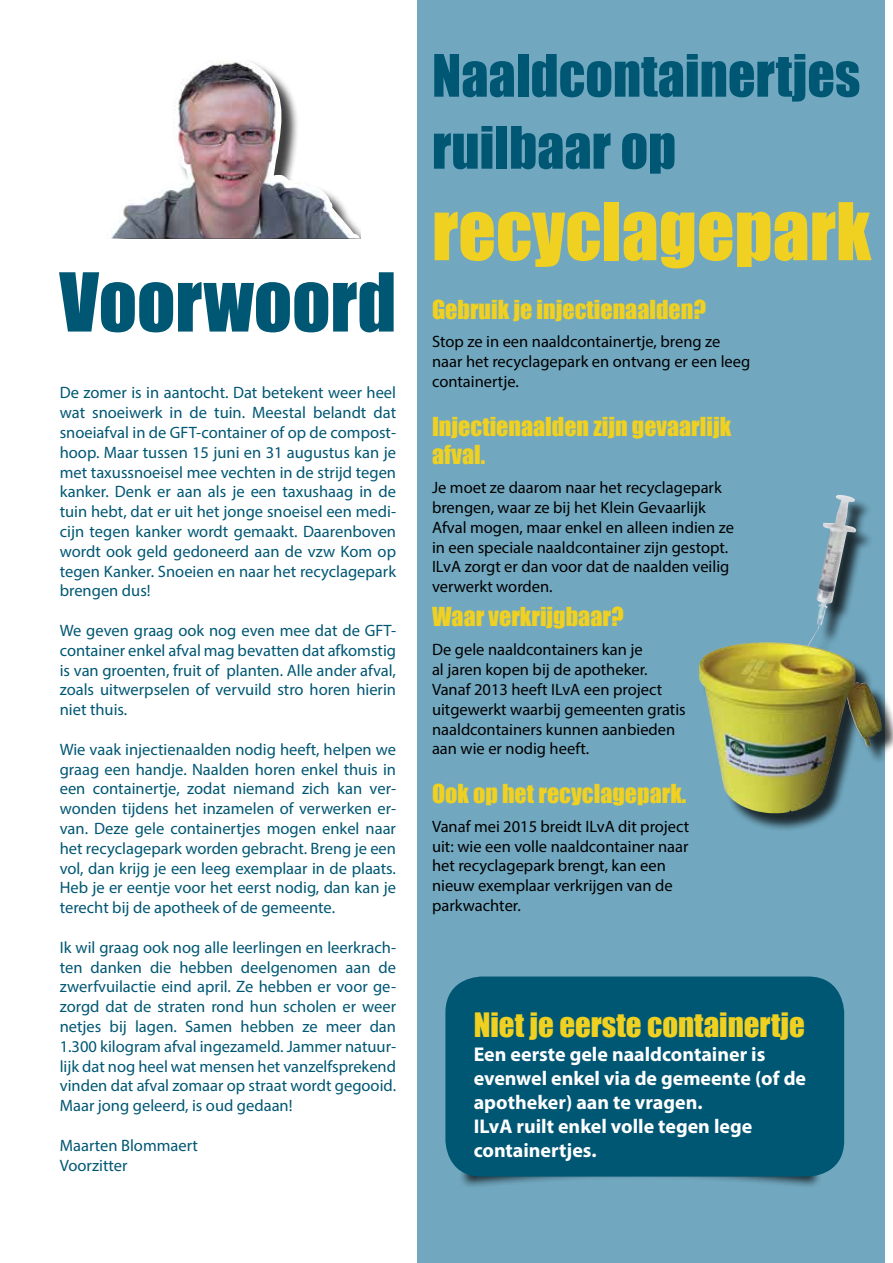
<style>
.page{position:relative;width:893px;height:1263px;background:#fff}
.page>*{position:absolute;margin:0;border:0;box-sizing:border-box;transform-origin:0 0}
.t1{font:75px "Impact";color:#005774}
.t2{font:73.5px "Impact";color:#f0d021}
.t3{font:54px/72px "Impact";color:#005774}
.t4{font:30.9px "Impact";color:#f0d021}
.t5{font:24px/28.8px "Impact";color:#f0d021}
.t6{font:700 19.95px/24px "Myriad Pro";color:#fff}
.t7{font:16.5px/19.8px "Myriad Pro";color:#005774;text-align:justify}
.t8{font:16.5px/19.8px "Myriad Pro";color:#000}
</style>
<div class="page">
<div style="left:417px;top:0;width:467px;height:1263px;background:#71a8c0"></div>
<img style="left:111px;top:61px;width:249px;height:177px">
<div style="left:701px;top:498px;width:192px;height:334px;background:#000;opacity:.75"></div>
<img style="left:699px;top:642px;width:121px;height:171px">
<img style="left:808px;top:495px;width:48px;height:151px">
<div style="left:458px;top:1112px;width:364px;height:77px;background:#000;opacity:.75"></div>
<div style="left:445px;top:976px;width:399px;height:200px;background:#005774;border-radius:36px"></div>
<h1 class="t1" style="left:59px;top:244px;width:338px">Voorwoord</h1>
<p class="t7" style="left:60px;top:383px;width:338px">De zomer is in aantocht. Dat betekent weer heel wat snoeiwerk in de tuin. Meestal belandt dat snoeiafval in de GFT-container of op de compost&shy;hoop. Maar tussen 15 juni en 31 augustus kan je met taxussnoeisel mee vechten in de strijd tegen kanker. Denk er aan als je een taxushaag in de tuin hebt, dat er uit het jonge snoeisel een medi&shy;cijn tegen kanker wordt gemaakt. Daarenboven wordt ook geld gedoneerd aan de vzw Kom op tegen Kanker. Snoeien en naar het recyclagepark brengen dus!</p>
<p class="t7" style="left:60px;top:620px;width:338px">We geven graag ook nog even mee dat de GFT&shy;container enkel afval mag bevatten dat afkomstig is van groenten, fruit of planten. Alle ander afval, zoals uitwerpselen of vervuild stro horen hierin niet thuis.</p>
<p class="t7" style="left:60px;top:739px;width:338px">Wie vaak injectienaalden nodig heeft, helpen we graag een handje. Naalden horen enkel thuis in een containertje, zodat niemand zich kan ver&shy;wonden tijdens het inzamelen of verwerken er&shy;van. Deze gele containertjes mogen enkel naar het recyclagepark worden gebracht. Breng je een vol, dan krijg je een leeg exemplaar in de plaats.<br>Heb je er eentje voor het eerst nodig, dan kan je terecht bij de apotheek of de gemeente.</p>
<p class="t7" style="left:60px;top:937px;width:338px">Ik wil graag ook nog alle leerlingen en leerkrach&shy;ten danken die hebben deelgenomen aan de zwerfvuilactie eind april. Ze hebben er voor ge&shy;zorgd dat de straten rond hun scholen er weer netjes bij lagen. Samen hebben ze meer dan 1.300 kilogram afval ingezameld. Jammer natuur&shy;lijk dat nog heel wat mensen het vanzelfsprekend vinden dat afval zomaar op straat wordt gegooid.<br>Maar jong geleerd, is oud gedaan!</p>
<p class="t7" style="left:60px;top:1135px;width:140px">Maarten Blommaert<br>Voorzitter</p>
<h3 class="t3" style="left:432px;top:38px;width:430px">Naaldcontainertjes ruilbaar op</h3>
<h2 class="t2" style="left:432px;top:174px;width:441px">recyclagepark</h2>
<h3 class="t5" style="left:432px;top:294px;width:275px">Gebruik je injectienaalden?</h3>
<p class="t8" style="left:432px;top:332px;width:320px">Stop ze in een naaldcontainertje, breng ze naar het recyclagepark en ontvang er een leeg containertje.</p>
<h3 class="t5" style="left:432px;top:411px;width:301px">Injectienaalden zijn gevaarlijk afval.</h3>
<p class="t8" style="left:432px;top:477px;width:303px">Je moet ze daarom naar het recyclagepark brengen, waar ze bij het Klein Gevaarlijk Afval mogen, maar enkel en alleen indien ze in een speciale naaldcontainer zijn gestopt.<br>ILvA zorgt er dan voor dat de naalden veilig verwerkt worden.</p>
<h3 class="t5" style="left:432px;top:602px;width:193px">Waar verkrijgbaar?</h3>
<p class="t8" style="left:432px;top:640px;width:255px">De gele naaldcontainers kan je<br>al jaren kopen bij de apotheker.<br>Vanaf 2013 heeft ILvA een project uitgewerkt waarbij gemeenten gratis naaldcontainers kunnen aanbieden aan wie er nodig heeft.</p>
<h3 class="t5" style="left:432px;top:778px;width:256px">Ook op het recyclagepark.</h3>
<p class="t8" style="left:432px;top:816px;width:259px">Vanaf mei 2015 breidt ILvA dit project uit: wie een volle naaldcontainer naar het recyclagepark brengt, kan een nieuw exemplaar verkrijgen van de parkwachter.</p>
<h3 class="t4" style="left:474px;top:1001px;width:333px">Niet je eerste containertje</h3>
<p class="t6" style="left:474px;top:1041px;width:334px">Een eerste gele naaldcontainer is evenwel enkel via de gemeente (of de apotheker) aan te vragen.<br>ILvA ruilt enkel volle tegen lege containertjes.</p>
</div>
